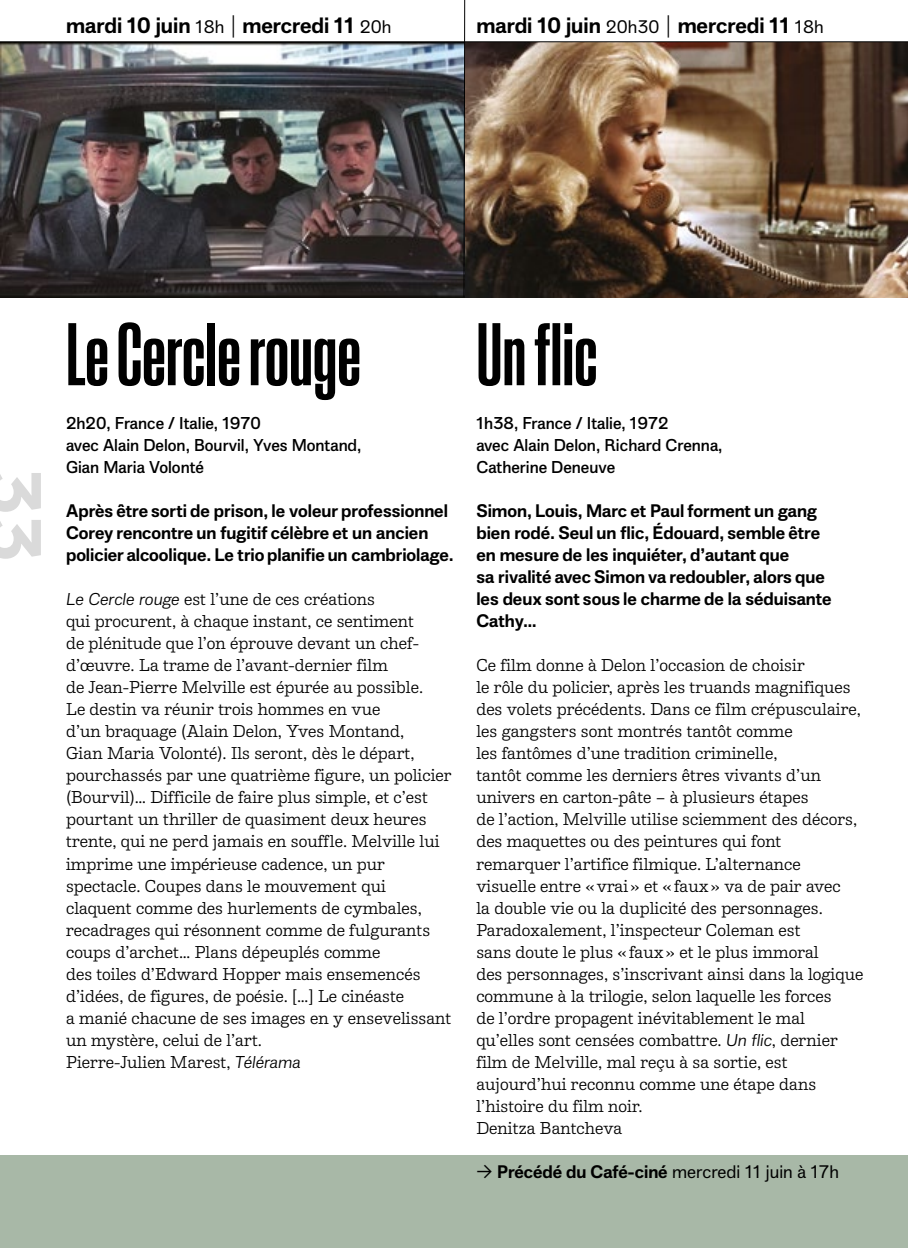
<style>
.page{position:relative;width:908px;height:1248px;background:#fff}
.page>*{position:absolute;margin:0;border:0;box-sizing:border-box;transform-origin:0 0}
.t1{font:500 ultra-condensed 88px "Baikal";color:#000}
.t2{font:600 76px "Album Sans";color:#dadada}
.t3{font:600 22px "Album Sans";color:#000}
.t4{font:600 18px/22px "Album Sans";color:#000}
.t5{font:18px "Album Sans";color:#000}
.t6{font:17px/22px "Album Slab L2 S Text";color:#000}
.t7{font:17px/22px "Album Sans";color:#000}
.s1{font-weight:400;font-size:18px}
.s2{font-weight:300}
.s3{font-style:italic}
.s4{font-weight:600}
</style>
<div class="page">
<img style="left:465px;top:42px;width:442px;height:255px">
<img style="left:0;top:42px;width:463px;height:255px">
<div style="left:0;top:1155px;width:907px;height:92px;background:#a8b8a7"></div>
<hr style="left:0;top:41px;width:907px;height:1px;background:#000">
<svg style="left:463px;top:0;width:2px;height:298px"></svg>
<p class="t3" style="left:66px;top:8px;width:326px">mardi 10 juin <span class="s1">18h</span> <span class="s2">|</span> mercredi 11 <span class="s1">20h</span></p>
<p class="t3" style="left:476px;top:8px;width:348px">mardi 10 juin <span class="s1">20h30</span> <span class="s2">|</span> mercredi 11 <span class="s1">18h</span></p>
<h2 class="t2" style="left:72px;top:467px;width:95px;rotate:90deg">33</h2>
<h1 class="t1" style="left:66px;top:303px;width:296px">Le Cercle rouge</h1>
<p class="t7" style="left:66px;top:411px;width:297px">2h20, France / Italie, 1970<br>avec Alain Delon, Bourvil, Yves Montand,<br>Gian Maria Volonté</p>
<p class="t4" style="left:66px;top:498px;width:389px">Après être sorti de prison, le voleur professionnel<br>Corey rencontre un fugitif célèbre et un ancien policier alcoolique. Le trio planifie un cambriolage.</p>
<p class="t6" style="left:66px;top:587px;width:387px"><span class="s3">Le Cercle rouge</span> est l’une de ces créations<br>qui procurent, à chaque instant, ce sentiment<br>de plénitude que l’on éprouve devant un chef&shy;d’œuvre. La trame de l’avant-dernier film<br>de Jean-Pierre Melville est épurée au possible.<br>Le destin va réunir trois hommes en vue<br>d’un braquage (Alain Delon, Yves Montand,<br>Gian Maria Volonté). Ils seront, dès le départ, pourchassés par une quatrième figure, un policier (Bourvil)… Difficile de faire plus simple, et c’est pourtant un thriller de quasiment deux heures trente, qui ne perd jamais en souffle. Melville lui imprime une impérieuse cadence, un pur spectacle. Coupes dans le mouvement qui claquent comme des hurlements de cymbales, recadrages qui résonnent comme de fulgurants coups d’archet… Plans dépeuplés comme<br>des toiles d’Edward Hopper mais ensemencés d’idées, de figures, de poésie. […] Le cinéaste<br>a manié chacune de ses images en y ensevelissant un mystère, celui de l’art.<br>Pierre-Julien Marest, <span class="s3">Télérama</span></p>
<h1 class="t1" style="left:476px;top:303px;width:122px">Un flic</h1>
<p class="t7" style="left:476px;top:411px;width:247px">1h38, France / Italie, 1972<br>avec Alain Delon, Richard Crenna,<br>Catherine Deneuve</p>
<p class="t4" style="left:476px;top:498px;width:356px">Simon, Louis, Marc et Paul forment un gang bien rodé. Seul un flic, Édouard, semble être en mesure de les inquiéter, d’autant que<br>sa rivalité avec Simon va redoubler, alors que les deux sont sous le charme de la séduisante Cathy…</p>
<p class="t6" style="left:476px;top:653px;width:388px">Ce film donne à Delon l’occasion de choisir<br>le rôle du policier, après les truands magnifiques des volets précédents. Dans ce film crépusculaire, les gangsters sont montrés tantôt comme<br>les fantômes d’une tradition criminelle,<br>tantôt comme les derniers êtres vivants d’un univers en carton-pâte – à plusieurs étapes<br>de l’action, Melville utilise sciemment des décors, des maquettes ou des peintures qui font remarquer l’artifice filmique. L’alternance visuelle entre « vrai » et « faux » va de pair avec<br>la double vie ou la duplicité des personnages.<br>Paradoxalement, l’inspecteur Coleman est<br>sans doute le plus « faux » et le plus immoral<br>des personnages, s’inscrivant ainsi dans la logique commune à la trilogie, selon laquelle les forces<br>de l’ordre propagent inévitablement le mal qu’elles sont censées combattre. <span class="s3">Un flic</span>, dernier film de Melville, mal reçu à sa sortie, est aujourd’hui reconnu comme une étape dans l’histoire du film noir.<br>Denitza Bantcheva</p>
<p class="t5" style="left:476px;top:1157px;width:364px">→ <span class="s4">Précédé du Café-ciné</span> mercredi 11 juin à 17h</p>
</div>
